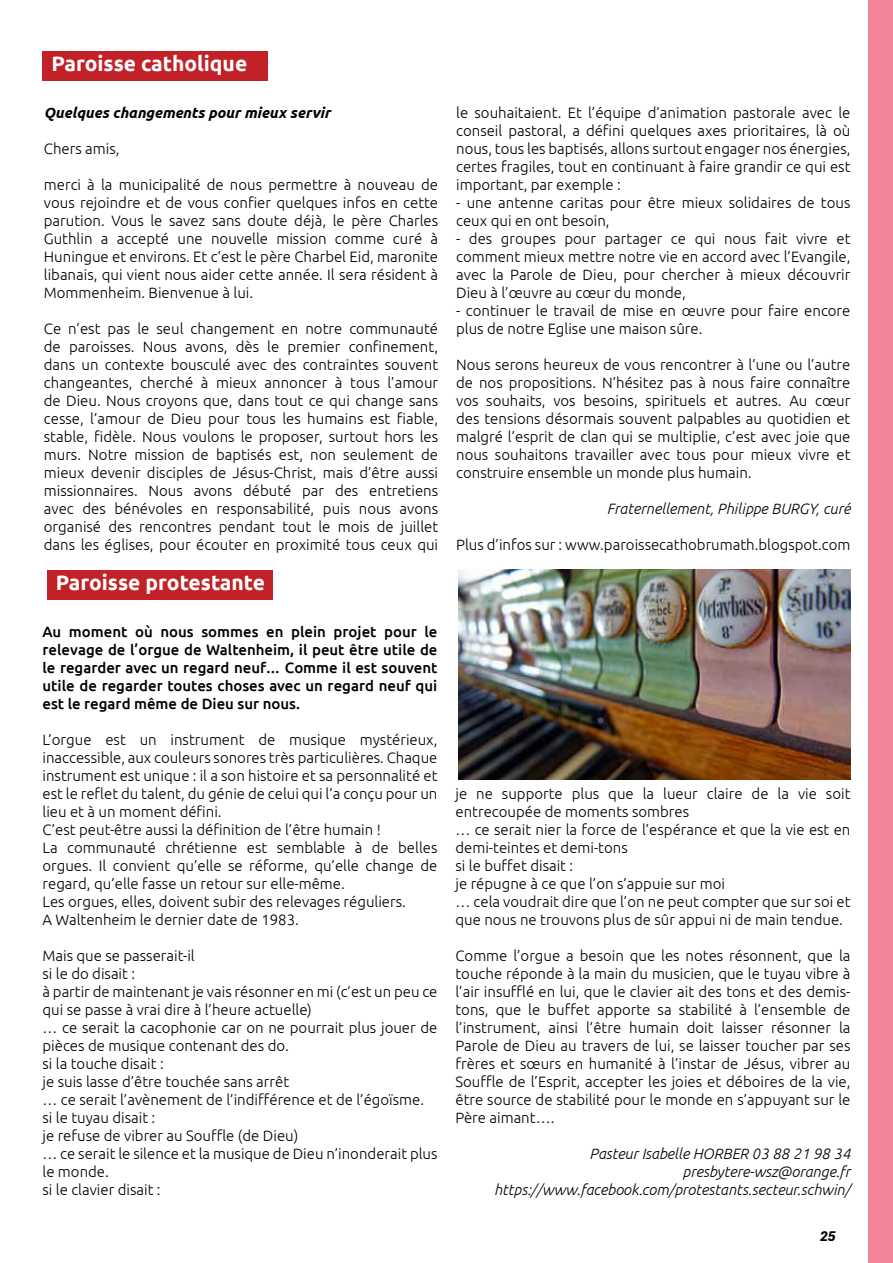
<style>
.page{position:relative;width:893px;height:1263px;background:#fff}
.page>*{position:absolute;margin:0;border:0;box-sizing:border-box;transform-origin:0 0}
.t1{font:700 21px "Ubuntu";color:#fff}
.t2{font:300 15px/18px "Ubuntu";color:#000;text-align:justify}
.t3{font:500 15px/18px "Ubuntu";color:#000;text-align:justify}
.t4{font:italic 300 15px/18px "Ubuntu";color:#000;text-align:right}
.t5{font:italic 700 15px "Ubuntu";color:#000}
.t6{font:italic 900 13.5px "Roboto";color:#000}
</style>
<div class="page">
<div style="left:869px;top:0;width:24px;height:1263px;background:#f3859b"></div>
<div style="left:47px;top:570px;width:225px;height:30px;background:#c12127"></div>
<img style="left:458px;top:570px;width:392px;height:209px">
<div style="left:43px;top:51px;width:225px;height:30px;background:#c12127"></div>
<h1 class="t1" style="left:51px;top:51px;width:197px">Paroisse catholique</h1>
<p class="t5" style="left:44px;top:104px;width:288px">Quelques changements pour mieux servir</p>
<p class="t2" style="left:44px;top:139px;width:77px">Chers amis,</p>
<p class="t2" style="left:44px;top:175px;width:396px">merci à la municipalité de nous permettre à nouveau de vous rejoindre et de vous confier quelques infos en cette parution. Vous le savez sans doute déjà, le père Charles Guthlin a accepté une nouvelle mission comme curé à Huningue et environs. Et c’est le père Charbel Eid, maronite libanais, qui vient nous aider cette année. Il sera résident à Mommenheim. Bienvenue à lui.</p>
<p class="t2" style="left:44px;top:319px;width:396px">Ce n’est pas le seul changement en notre communauté de paroisses. Nous avons, dès le premier confinement, dans un contexte bousculé avec des contraintes souvent changeantes, cherché à mieux annoncer à tous l’amour de Dieu. Nous croyons que, dans tout ce qui change sans cesse, l’amour de Dieu pour tous les humains est fiable, stable, fidèle. Nous voulons le proposer, surtout hors les murs. Notre mission de baptisés est, non seulement de mieux devenir disciples de Jésus-Christ, mais d’être aussi missionnaires. Nous avons débuté par des entretiens avec des bénévoles en responsabilité, puis nous avons organisé des rencontres pendant tout le mois de juillet dans les églises, pour écouter en proximité tous ceux qui</p>
<h1 class="t1" style="left:56px;top:570px;width:211px">Paroisse protestante</h1>
<p class="t3" style="left:43px;top:622px;width:396px">Au moment où nous sommes en plein projet pour le relevage de l’orgue de Waltenheim, il peut être utile de le regarder avec un regard neuf… Comme il est souvent utile de regarder toutes choses avec un regard neuf qui est le regard même de Dieu sur nous.</p>
<p class="t2" style="left:43px;top:730px;width:396px;text-align:left">L’orgue est un instrument de musique mystérieux, inaccessible, aux couleurs sonores très particulières. Chaque instrument est unique : il a son histoire et sa personnalité et est le reflet du talent, du génie de celui qui l’a conçu pour un lieu et à un moment défini.<br>C’est peut-être aussi la définition de l’être humain !<br>La communauté chrétienne est semblable à de belles orgues. Il convient qu’elle se réforme, qu’elle change de regard, qu’elle fasse un retour sur elle-même.<br>Les orgues, elles, doivent subir des relevages réguliers.<br>A Waltenheim le dernier date de 1983.</p>
<p class="t2" style="left:43px;top:946px;width:396px;text-align:left">Mais que se passerait-il<br>si le do disait :<br>à partir de maintenant je vais résonner en mi (c’est un peu ce qui se passe à vrai dire à l’heure actuelle)<br>… ce serait la cacophonie car on ne pourrait plus jouer de pièces de musique contenant des do.<br>si la touche disait :<br>je suis lasse d’être touchée sans arrêt<br>… ce serait l’avènement de l’indifférence et de l’égoïsme. si le tuyau disait :<br>je refuse de vibrer au Souffle (de Dieu)<br>… ce serait le silence et la musique de Dieu n’inonderait plus le monde.<br>si le clavier disait :</p>
<p class="t2" style="left:456px;top:103px;width:396px">le souhaitaient. Et l’équipe d’animation pastorale avec le conseil pastoral, a défini quelques axes prioritaires, là où nous, tous les baptisés, allons surtout engager nos énergies, certes fragiles, tout en continuant à faire grandir ce qui est important, par exemple :</p>
<p class="t2" style="left:456px;top:193px;width:396px">- une antenne caritas pour être mieux solidaires de tous ceux qui en ont besoin,</p>
<p class="t2" style="left:456px;top:229px;width:396px">- des groupes pour partager ce qui nous fait vivre et comment mieux mettre notre vie en accord avec l’Evangile, avec la Parole de Dieu, pour chercher à mieux découvrir Dieu à l’œuvre au cœur du monde,</p>
<p class="t2" style="left:456px;top:301px;width:396px">- continuer le travail de mise en œuvre pour faire encore plus de notre Eglise une maison sûre.</p>
<p class="t2" style="left:456px;top:355px;width:396px">Nous serons heureux de vous rencontrer à l’une ou l’autre de nos propositions. N’hésitez pas à nous faire connaître vos souhaits, vos besoins, spirituels et autres. Au cœur des tensions désormais souvent palpables au quotidien et malgré l’esprit de clan qui se multiplie, c’est avec joie que nous souhaitons travailler avec tous pour mieux vivre et construire ensemble un monde plus humain.</p>
<p class="t4" style="left:607px;top:499px;width:245px">Fraternellement, Philippe BURGY, curé</p>
<p class="t2" style="left:456px;top:535px;width:396px">Plus d’infos sur : www.paroissecathobrumath.blogspot.com</p>
<p class="t2" style="left:455px;top:784px;width:396px;text-align:left">je ne supporte plus que la lueur claire de la vie soit entrecoupée de moments sombres<br>… ce serait nier la force de l’espérance et que la vie est en demi-teintes et demi-tons<br>si le buffet disait :<br>je répugne à ce que l’on s’appuie sur moi<br>… cela voudrait dire que l’on ne peut compter que sur soi et que nous ne trouvons plus de sûr appui ni de main tendue.</p>
<p class="t2" style="left:455px;top:946px;width:396px">Comme l’orgue a besoin que les notes résonnent, que la touche réponde à la main du musicien, que le tuyau vibre à l’air insufflé en lui, que le clavier ait des tons et des demis&shy;tons, que le buffet apporte sa stabilité à l’ensemble de l’instrument, ainsi l’être humain doit laisser résonner la Parole de Dieu au travers de lui, se laisser toucher par ses frères et sœurs en humanité à l’instar de Jésus, vibrer au Souffle de l’Esprit, accepter les joies et déboires de la vie, être source de stabilité pour le monde en s’appuyant sur le Père aimant….</p>
<p class="t4" style="left:494px;top:1144px;width:358px">Pasteur Isabelle HORBER 03 88 21 98 34 presbytere-wsz@orange.fr https://www.facebook.com/protestants.secteur.schwin/</p>
<p class="t6" style="left:820px;top:1227px;width:17px">25</p>
</div>
